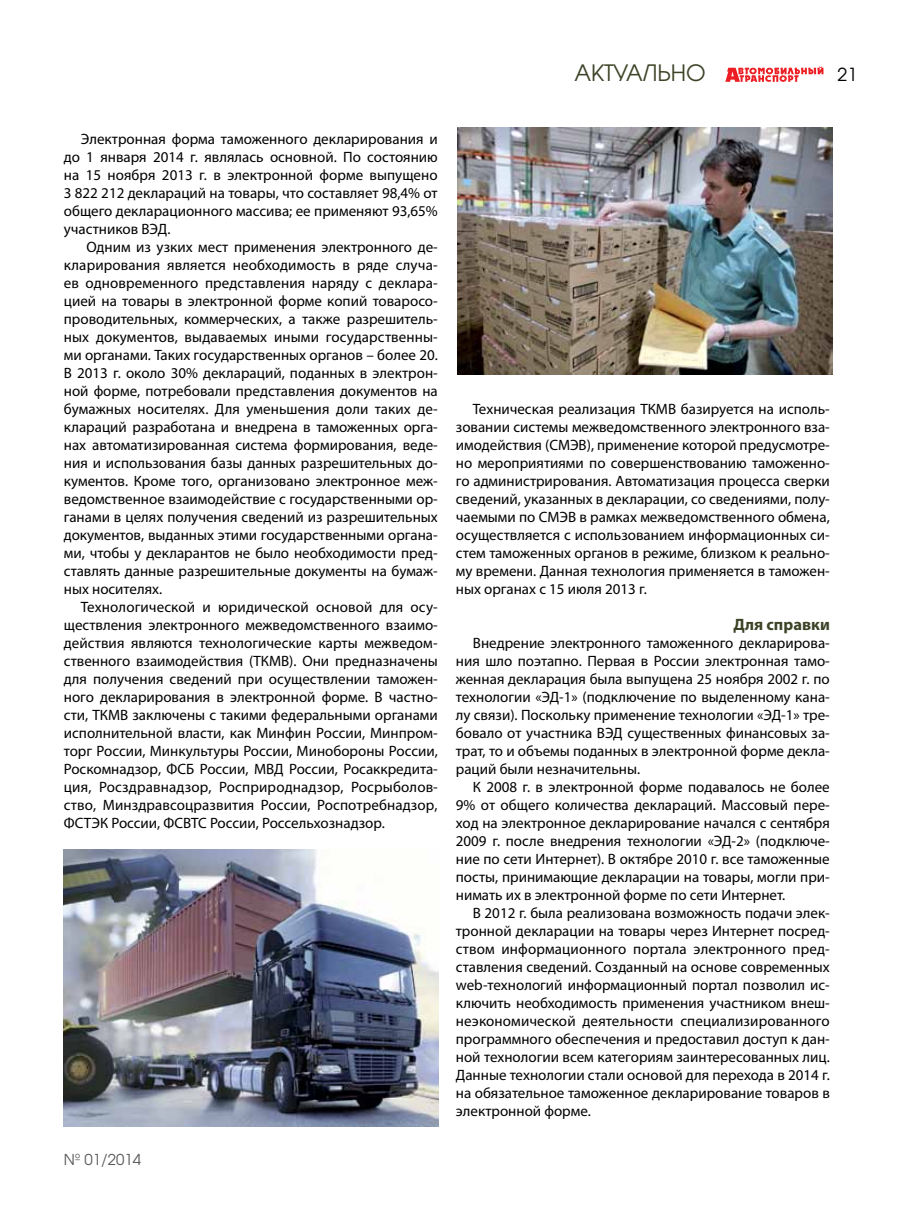
<style>
.page{position:relative;width:915px;height:1212px;background:#fff}
.page>*{position:absolute;margin:0;border:0;box-sizing:border-box;transform-origin:0 0}
.t1{font:22.5px "AG Avalanche C";color:#3c4427}
.t2{font:18px "AG Avalanche C";color:#000}
.t3{font:700 16.5px "Myriad Pro";color:#3c4427}
.t4{font:15px/18px "Myriad Pro";color:#000;text-align:justify}
.t5{font:15px "AG Avalanche C";color:#58595b}
</style>
<div class="page">
<svg style="left:725px;top:66px;width:98px;height:16px"></svg>
<img style="left:457px;top:128px;width:374px;height:246px">
<img style="left:64px;top:849px;width:374px;height:278px">
<h1 class="t1" style="left:574px;top:59px;width:133px">АКТУАЛЬНО</h1>
<p class="t2" style="left:837px;top:63px;width:21px">21</p>
<p class="t4" style="left:64px;top:130px;width:375px;text-indent:17px">Электронная форма таможенного декларирования и до 1 января 2014 г. являлась основной. По состоянию на 15 ноября 2013 г. в электронной форме выпущено 3 822 212 деклараций на товары, что составляет 98,4% от общего декларационного массива; ее применяют 93,65% участников ВЭД.</p>
<p class="t4" style="left:64px;top:238px;width:375px;text-indent:23px">Одним из узких мест применения электронного де&shy;кларирования является необходимость в ряде случа&shy;ев одновременного представления наряду с деклара&shy;цией на товары в электронной форме копий товаросо&shy;проводительных, коммерческих, а также разрешитель&shy;ных документов, выдаваемых иными государственны&shy;ми органами. Таких государственных органов – более 20.<br>В 2013 г. около 30% деклараций, поданных в электрон&shy;ной форме, потребовали представления документов на бумажных носителях. Для уменьшения доли таких де&shy;клараций разработана и внедрена в таможенных орга&shy;нах автоматизированная система формирования, веде&shy;ния и использования базы данных разрешительных до&shy;кументов. Кроме того, организовано электронное меж&shy;ведомственное взаимодействие с государственными ор&shy;ганами в целях получения сведений из разрешительных документов, выданных этими государственными органа&shy;ми, чтобы у декларантов не было необходимости пред&shy;ставлять данные разрешительные документы на бумаж&shy;ных носителях.</p>
<p class="t4" style="left:64px;top:598px;width:375px;text-indent:17px">Технологической и юридической основой для осу&shy;ществления электронного межведомственного взаимо&shy;действия являются технологические карты межведом&shy;ственного взаимодействия (ТКМВ). Они предназначены для получения сведений при осуществлении таможен&shy;ного декларирования в электронной форме. В частно&shy;сти, ТКМВ заключены с такими федеральными органами исполнительной власти, как Минфин России, Минпром&shy;торг России, Минкультуры России, Минобороны России, Роскомнадзор, ФСБ России, МВД России, Росаккредита&shy;ция, Росздравнадзор, Росприроднадзор, Росрыболов&shy;ство, Минздравсоцразвития России, Роспотребнадзор, ФСТЭК России, ФСВТС России, Россельхознадзор.</p>
<p class="t5" style="left:64px;top:1150px;width:79px">№ 01/2014</p>
<p class="t4" style="left:455px;top:400px;width:375px;text-indent:17px">Техническая реализация ТКМВ базируется на исполь&shy;зовании системы межведомственного электронного вза&shy;имодействия (СМЭВ), применение которой предусмотре&shy;но мероприятиями по совершенствованию таможенно&shy;го администрирования. Автоматизация процесса сверки сведений, указанных в декларации, со сведениями, полу&shy;чаемыми по СМЭВ в рамках межведомственного обмена, осуществляется с использованием информационных си&shy;стем таможенных органов в режиме, близком к реально&shy;му времени. Данная технология применяется в таможен&shy;ных органах с 15 июля 2013 г.</p>
<p class="t3" style="left:733px;top:614px;width:98px">Для справки</p>
<p class="t4" style="left:455px;top:634px;width:375px;text-indent:17px">Внедрение электронного таможенного декларирова&shy;ния шло поэтапно. Первая в России электронная тамо&shy;женная декларация была выпущена 25 ноября 2002 г. по технологии «ЭД-1» (подключение по выделенному кана&shy;лу связи). Поскольку применение технологии «ЭД-1» тре&shy;бовало от участника ВЭД существенных финансовых за&shy;трат, то и объемы поданных в электронной форме декла&shy;раций были незначительны.</p>
<p class="t4" style="left:455px;top:778px;width:375px;text-indent:17px">К 2008 г. в электронной форме подавалось не более 9% от общего количества деклараций. Массовый пере&shy;ход на электронное декларирование начался с сентября 2009 г. после внедрения технологии «ЭД-2» (подключе&shy;ние по сети Интернет). В октябре 2010 г. все таможенные посты, принимающие декларации на товары, могли при&shy;нимать их в электронной форме по сети Интернет.</p>
<p class="t4" style="left:455px;top:904px;width:375px;text-indent:17px">В 2012 г. была реализована возможность подачи элек&shy;тронной декларации на товары через Интернет посред&shy;ством информационного портала электронного пред&shy;ставления сведений. Созданный на основе современных web-технологий информационный портал позволил ис&shy;ключить необходимость применения участником внеш&shy;неэкономической деятельности специализированного программного обеспечения и предоставил доступ к дан&shy;ной технологии всем категориям заинтересованных лиц.<br>Данные технологии стали основой для перехода в 2014 г. на обязательное таможенное декларирование товаров в электронной форме.</p>
</div>
